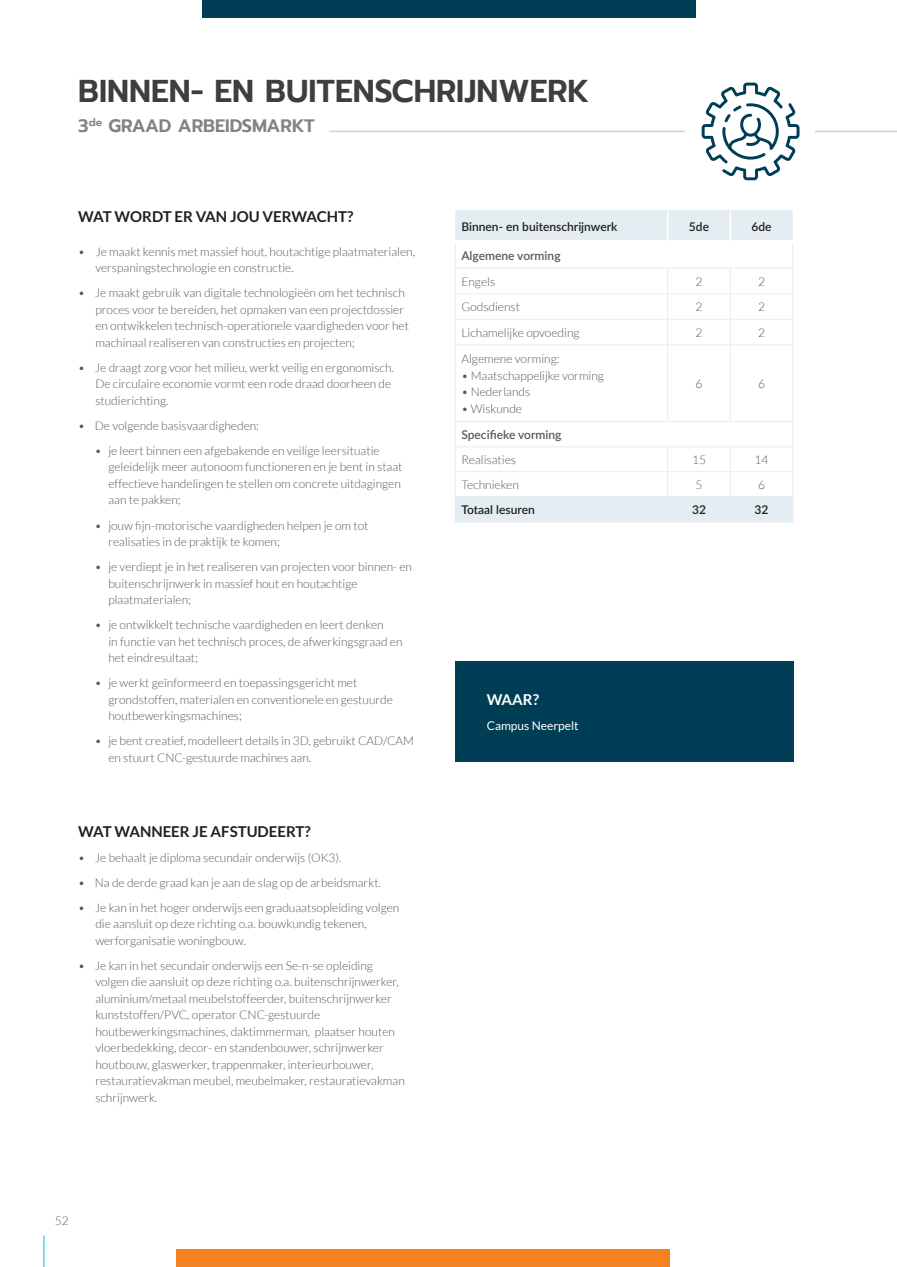
<style>
.page{position:relative;width:897px;height:1267px;background:#fff}
.page>*{position:absolute;margin:0;border:0;box-sizing:border-box;transform-origin:0 0}
.t1{font:600 31.5px "Prompt";color:#3e3e3f}
.t2{font:600 18px "Prompt";color:#808285}
.t3{font:700 15px "Lato";color:#231f20}
.t4{font:700 15px "Lato";color:#fff}
.t5{font:300 12px/16.5px "Lato";color:#57585a}
.t6{font:600 12px "Lato";color:#231f20}
.t7{font:600 12px "Lato";color:#57585a}
.t8{font:12px "Lato";color:#fff}
</style>
<div class="page">
<hr style="left:44px;top:1235px;width:1px;height:31px;background:#00baf1">
<div style="left:176px;top:1249px;width:493px;height:17px;background:#f58220"></div>
<div style="left:202px;top:0;width:493px;height:17px;background:#003e56"></div>
<hr style="left:329px;top:131px;width:355px;height:1px;background:#d1d2d4">
<svg style="left:701px;top:83px;width:98px;height:97px"></svg>
<div style="left:455px;top:661px;width:338px;height:101px;background:#003e56"></div>
<hr style="left:815px;top:131px;width:81px;height:1px;background:#d1d2d4">
<svg style="left:455px;top:210px;width:338px;height:135px"></svg>
<hr style="left:455px;top:345px;width:1px;height:76px;background:#e4edf2">
<hr style="left:667px;top:345px;width:1px;height:76px;background:#e4edf2">
<hr style="left:730px;top:345px;width:1px;height:76px;background:#e4edf2">
<hr style="left:792px;top:345px;width:1px;height:76px;background:#e4edf2">
<hr style="left:455px;top:344px;width:212px;height:1px;background:#e4edf2">
<hr style="left:667px;top:344px;width:63px;height:1px;background:#e4edf2">
<hr style="left:730px;top:344px;width:62px;height:1px;background:#e4edf2">
<svg style="left:455px;top:421px;width:338px;height:101px"></svg>
<h1 class="t1" style="left:78px;top:68px;width:510px">BINNEN- EN BUITENSCHRIJNWERK</h1>
<h2 class="t2" style="left:78px;top:112px;width:238px">3<sup>DE</sup> GRAAD ARBEIDSMARKT</h2>
<p class="t3" style="left:78px;top:208px;width:276px">WAT WORDT ER VAN JOU VERWACHT?</p>
<p class="t5" style="left:95px;top:243px;width:321px;text-indent:-17px">• Je maakt kennis met massief hout, houtachtige plaatmaterialen, verspaningstechnologie en constructie.</p>
<p class="t5" style="left:95px;top:285px;width:315px;text-indent:-17px">• Je maakt gebruik van digitale technologieën om het technisch proces voor te bereiden, het opmaken van een projectdossier en ontwikkelen technisch-operationele vaardigheden voor het machinaal realiseren van constructies en projecten;</p>
<p class="t5" style="left:95px;top:359px;width:300px;text-indent:-17px">• Je draagt zorg voor het milieu, werkt veilig en ergonomisch.<br>De circulaire economie vormt een rode draad doorheen de studierichting.</p>
<p class="t5" style="left:78px;top:417px;width:182px">• De volgende basisvaardigheden:</p>
<p class="t5" style="left:108px;top:442px;width:296px;text-indent:-14px">• je leert binnen een afgebakende en veilige leersituatie geleidelijk meer autonoom functioneren en je bent in staat effectieve handelingen te stellen om concrete uitdagingen aan te pakken;</p>
<p class="t5" style="left:108px;top:517px;width:261px;text-indent:-14px">• jouw fijn-motorische vaardigheden helpen je om tot realisaties in de praktijk te komen;</p>
<p class="t5" style="left:108px;top:558px;width:305px;text-indent:-14px">• je verdiept je in het realiseren van projecten voor binnen- en buitenschrijnwerk in massief hout en houtachtige plaatmaterialen;</p>
<p class="t5" style="left:108px;top:616px;width:296px;text-indent:-14px">• je ontwikkelt technische vaardigheden en leert denken<br>in functie van het technisch proces, de afwerkingsgraad en het eindresultaat;</p>
<p class="t5" style="left:108px;top:674px;width:286px;text-indent:-14px">• je werkt geïnformeerd en toepassingsgericht met grondstoffen, materialen en conventionele en gestuurde houtbewerkingsmachines;</p>
<p class="t5" style="left:108px;top:732px;width:307px;text-indent:-14px">• je bent creatief, modelleert details in 3D, gebruikt CAD/CAM en stuurt CNC-gestuurde machines aan.</p>
<p class="t3" style="left:78px;top:822px;width:13px">WAT</p>
<p class="t3" style="left:114px;top:822px;width:12px">WANNEER</p>
<p class="t3" style="left:192px;top:822px;width:29px">JE AFSTUDEERT</p>
<p class="t3" style="left:304px;top:822px;width:8px">?</p>
<p class="t5" style="left:78px;top:849px;width:265px">• Je behaalt je diploma secundair onderwijs (OK3).</p>
<p class="t5" style="left:78px;top:874px;width:304px">• Na de derde graad kan je aan de slag op de arbeidsmarkt.</p>
<p class="t5" style="left:95px;top:899px;width:305px;text-indent:-17px">• Je kan in het hoger onderwijs een graduaatsopleiding volgen die aansluit op deze richting o.a. bouwkundig tekenen, werforganisatie woningbouw.</p>
<p class="t5" style="left:95px;top:957px;width:311px;text-indent:-17px">• Je kan in het secundair onderwijs een Se-n-se opleiding volgen die aansluit op deze richting o.a. buitenschrijnwerker, aluminium/metaal meubelstoffeerder, buitenschrijnwerker kunststoffen/PVC, operator CNC-gestuurde houtbewerkingsmachines, daktimmerman, plaatser houten vloerbedekking, decor- en standenbouwer, schrijnwerker houtbouw, glaswerker, trappenmaker, interieurbouwer, restauratievakman meubel, meubelmaker, restauratievakman schrijnwerk.</p>
<p class="t6" style="left:461px;top:217px;width:158px">Binnen- en buitenschrijnwerk</p>
<p class="t6" style="left:688px;top:217px;width:22px">5de</p>
<p class="t6" style="left:751px;top:217px;width:22px">6de</p>
<p class="t7" style="left:461px;top:247px;width:101px">Algemene vorming</p>
<p class="t5" style="left:461px;top:273px;width:35px">Engels</p>
<p class="t5" style="left:695px;top:273px;width:8px">2</p>
<p class="t5" style="left:758px;top:273px;width:8px">2</p>
<p class="t5" style="left:461px;top:299px;width:60px">Godsdienst</p>
<p class="t5" style="left:695px;top:299px;width:8px">2</p>
<p class="t5" style="left:758px;top:299px;width:8px">2</p>
<p class="t5" style="left:461px;top:324px;width:120px">Lichamelijke opvoeding</p>
<p class="t5" style="left:695px;top:324px;width:8px">2</p>
<p class="t5" style="left:758px;top:324px;width:8px">2</p>
<p class="t5" style="left:461px;top:350px;width:100px">Algemene vorming:</p>
<p class="t5" style="left:461px;top:367px;width:144px">• Maatschappelijke vorming</p>
<p class="t5" style="left:461px;top:383px;width:70px">• Nederlands</p>
<p class="t5" style="left:461px;top:400px;width:62px">• Wiskunde</p>
<p class="t5" style="left:695px;top:375px;width:8px">6</p>
<p class="t5" style="left:758px;top:375px;width:8px">6</p>
<p class="t7" style="left:461px;top:426px;width:102px">Specifieke vorming</p>
<p class="t5" style="left:461px;top:451px;width:56px">Realisaties</p>
<p class="t5" style="left:692px;top:451px;width:15px">15</p>
<p class="t5" style="left:754px;top:451px;width:15px">14</p>
<p class="t5" style="left:461px;top:476px;width:59px">Technieken</p>
<p class="t5" style="left:695px;top:476px;width:8px">5</p>
<p class="t5" style="left:758px;top:476px;width:8px">6</p>
<p class="t6" style="left:461px;top:501px;width:75px">Totaal lesuren</p>
<p class="t6" style="left:692px;top:501px;width:15px">32</p>
<p class="t6" style="left:754px;top:501px;width:15px">32</p>
<p class="t4" style="left:486px;top:691px;width:27px">WAAR</p>
<p class="t4" style="left:532px;top:691px;width:8px">?</p>
<p class="t8" style="left:486px;top:719px;width:93px">Campus Neerpelt</p>
<p class="t5" style="left:55px;top:1212px;width:15px">52</p>
</div>
